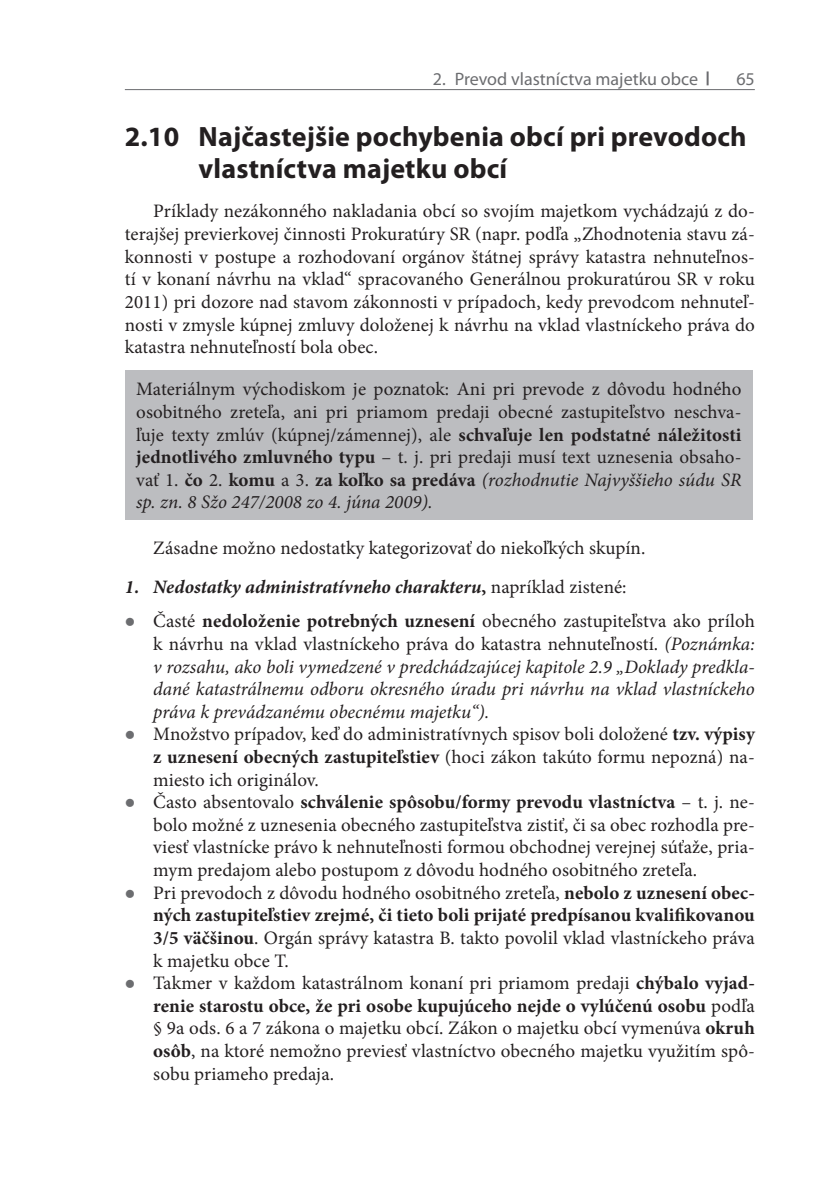
<style>
.page{position:relative;width:840px;height:1191px;background:#fff}
.page>*{position:absolute;margin:0;border:0;box-sizing:border-box;transform-origin:0 0}
.Nadpis_2{font:700 28px/32px "Myriad Pro";letter-spacing:.005em;color:#231f20}
.Body_text{font:19px/22.6px "Minion Pro";color:#231f20;text-align:justify}
.Body_text_neodsadeny{font:19px/22.6px "Minion Pro";letter-spacing:.005em;color:#231f20;text-align:justify}
.t1{font:italic 19px/22.6px "Minion Pro";color:#231f20;text-align:justify}
.t2{font:italic 700 19px "Minion Pro";color:#231f20}
.t3{font:18px "Myriad Pro";color:#6c6d70}
.s1{font-weight:700}
.s2{font-style:italic}
.s3{font-style:normal}
.s4{font-weight:400;font-style:normal}
.s5{font-weight:700;font-style:normal}
</style>
<div class="page">
<hr style="left:125px;top:89px;width:629px;height:1px;background:#6c6d70">
<svg style="left:706px;top:71px;width:2px;height:14px"></svg>
<div style="left:125px;top:370px;width:627px;height:150px;background:#bcbdc0"></div>
<p class="t3" style="left:432px;top:68px;width:267px">2. Prevod vlastníctva majetku obce</p>
<p class="t3" style="left:736px;top:68px;width:20px">65</p>
<p class="Nadpis_2" style="left:198px;top:119px;width:549px;text-indent:-74px">2.10 Najčastejšie pochybenia obcí pri prevodoch vlastníctva majetku obcí</p>
<p class="Body_text" style="left:125px;top:200px;width:631px;text-indent:28px">Príklady nezákonného nakladania obcí so svojím majetkom vychádzajú z do&shy;terajšej previerkovej činnosti Prokuratúry SR (napr. podľa „Zhodnotenia stavu zá&shy;konnosti v postupe a rozhodovaní orgánov štátnej správy katastra nehnuteľnos&shy;tí v konaní návrhu na vklad“ spracovaného Generálnou prokuratúrou SR v roku 2011) pri dozore nad stavom zákonnosti v prípadoch, kedy prevodcom nehnuteľ&shy;nosti v zmysle kúpnej zmluvy doloženej k návrhu na vklad vlastníckeho práva do katastra nehnuteľností bola obec.</p>
<p class="Body_text_neodsadeny" style="left:136px;top:378px;width:606px">Materiálnym východiskom je poznatok: Ani pri prevode z dôvodu hodného osobitného zreteľa, ani pri priamom predaji obecné zastupiteľstvo neschva&shy;ľuje texty zmlúv (kúpnej/zámennej), ale <span class="s1">schvaľuje len podstatné náležitosti jednotlivého zmluvného typu</span> – t. j. pri predaji musí text uznesenia obsaho&shy;vať 1. <span class="s1">čo</span> 2. <span class="s1">komu</span> a 3. <span class="s1">za koľko sa predáva</span> <span class="s2">(rozhodnutie Najvyššieho súdu SR sp. zn. 8 Sžo 247/2008 zo 4. júna 2009).</span></p>
<p class="Body_text" style="left:153px;top:536px;width:493px">Zásadne možno nedostatky kategorizovať do niekoľkých skupín.</p>
<p class="t2" style="left:125px;top:574px;width:503px">1. Nedostatky administratívneho charakteru<span class="s3">,</span> <span class="s4">napríklad zistené:</span></p>
<p class="t1" style="left:153px;top:610px;width:602px"><span class="s3">Časté</span> <span class="s5">nedoloženie potrebných uznesení</span> <span class="s3">obecného zastupiteľstva ako príloh k návrhu na vklad vlastníckeho práva do katastra nehnuteľností.</span> (Poznámka: v rozsahu, ako boli vymedzené v predchádzajúcej kapitole 2.9 „Doklady predkla&shy;dané katastrálnemu odboru okresného úradu pri návrhu na vklad vlastníckeho práva k prevádzanému obecnému majetku“).</p>
<p class="Body_text" style="left:153px;top:723px;width:602px">Množstvo prípadov, keď do administratívnych spisov boli doložené <span class="s1">tzv. výpisy z uznesení obecných zastupiteľstiev</span> (hoci zákon takúto formu nepozná) na&shy;miesto ich originálov.</p>
<p class="Body_text" style="left:153px;top:791px;width:602px">Často absentovalo <span class="s1">schválenie spôsobu/formy prevodu vlastníctva</span> – t. j. ne&shy;bolo možné z uznesenia obecného zastupiteľstva zistiť, či sa obec rozhodla pre&shy;viesť vlastnícke právo k nehnuteľnosti formou obchodnej verejnej súťaže, pria&shy;mym predajom alebo postupom z dôvodu hodného osobitného zreteľa.</p>
<p class="Body_text" style="left:153px;top:881px;width:602px">Pri prevodoch z dôvodu hodného osobitného zreteľa, <span class="s1">nebolo z uznesení obec&shy;ných zastupiteľstiev zrejmé, či tieto boli prijaté predpísanou kvalifikovanou 3/5 väčšinou</span>. Orgán správy katastra B. takto povolil vklad vlastníckeho práva k majetku obce T.</p>
<p class="Body_text" style="left:153px;top:972px;width:602px">Takmer v každom katastrálnom konaní pri priamom predaji <span class="s1">chýbalo vyjad&shy;renie starostu obce, že pri osobe kupujúceho nejde o vylúčenú osobu</span> podľa § 9a ods. 6 a 7 zákona o majetku obcí. Zákon o majetku obcí vymenúva <span class="s1">okruh osôb</span>, na ktoré nemožno previesť vlastníctvo obecného majetku využitím spô&shy;sobu priameho predaja.</p>
</div>
